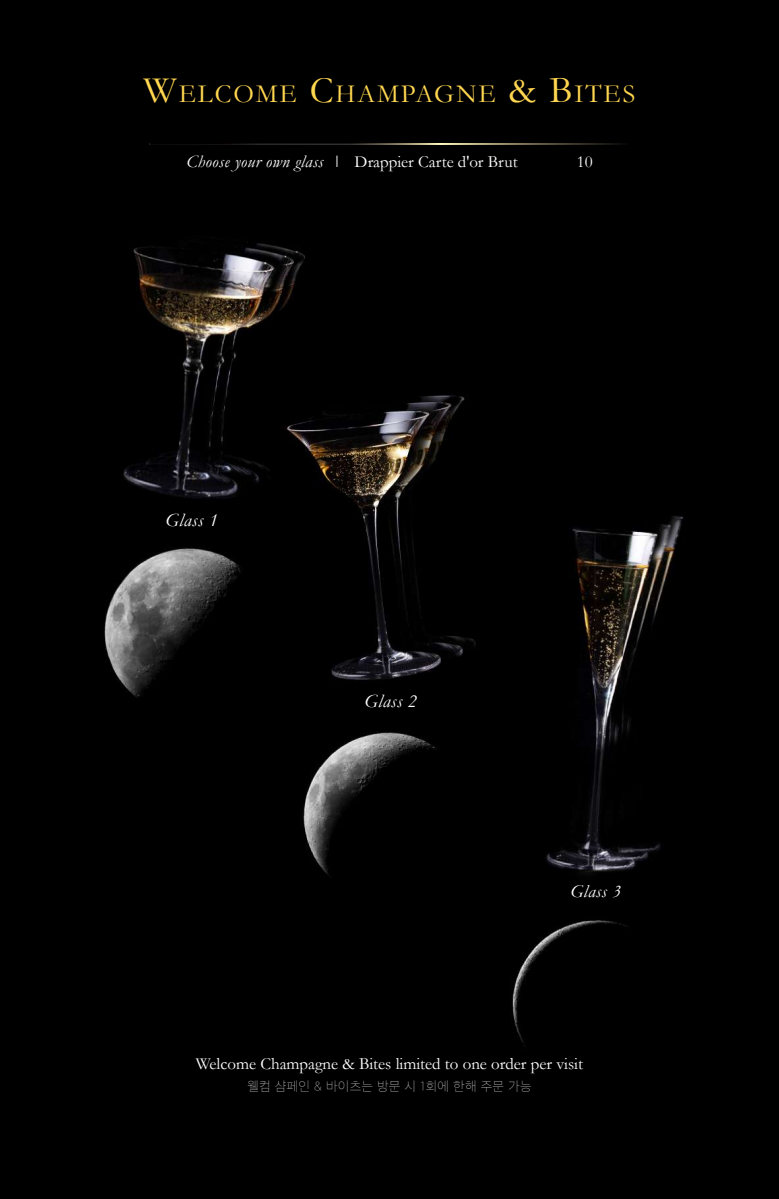
<style>
.page{position:relative;width:779px;height:1199px;background:#fff}
.page>*{position:absolute;margin:0;border:0;box-sizing:border-box;transform-origin:0 0}
.t1{font:26.25px "Garamond";letter-spacing:.07em;color:#ffd750}
.t2{font:italic 18.75px "Garamond";letter-spacing:.025em;color:#fff}
.t3{font:italic 18.12px "Garamond";letter-spacing:.025em;color:#fff}
.t4{font:16.88px "Garamond";color:#fff}
.t5{font:12.5px "SD Gothic Neoa a Th";letter-spacing:.025em;color:#dcdddd}
.s1{font-size:37.5px}
.s2{font-style:italic;font-size:17.5px}
.s3{font-family:"SD Mj Neoa Uni d Md";font-size:11.81px;color:#dcdddd}
</style>
<div class="page">
<div style="left:0;top:1146px;width:778px;height:53px;background:#000"></div>
<img style="left:0;top:0;width:778px;height:1146px">
<h1 class="t1" style="left:143px;top:76px;width:493px"><span class="s1">W</span>ELCOME <span class="s1">C</span>HAMPAGNE <span class="s1">&amp;</span> <span class="s1">B</span>ITES</h1>
<p class="t4" style="left:186px;top:150px;width:332px"><span class="s2">Choose your own glass</span> <span class="s3">|</span> Drappier Carte d'or Brut</p>
<p class="t4" style="left:576px;top:150px;width:17px">10</p>
<p class="t2" style="left:165px;top:507px;width:54px">Glass 1</p>
<p class="t2" style="left:364px;top:688px;width:54px">Glass 2</p>
<p class="t3" style="left:570px;top:879px;width:52px">Glass 3</p>
<p class="t4" style="left:196px;top:1052px;width:388px">Welcome Champagne &amp; Bites limited to one order per visit</p>
<p class="t5" style="left:247px;top:1080px;width:285px">웰컴 샴페인 &amp; 바이츠는 방문 시 1회에 한해 주문 가능</p>
</div>
